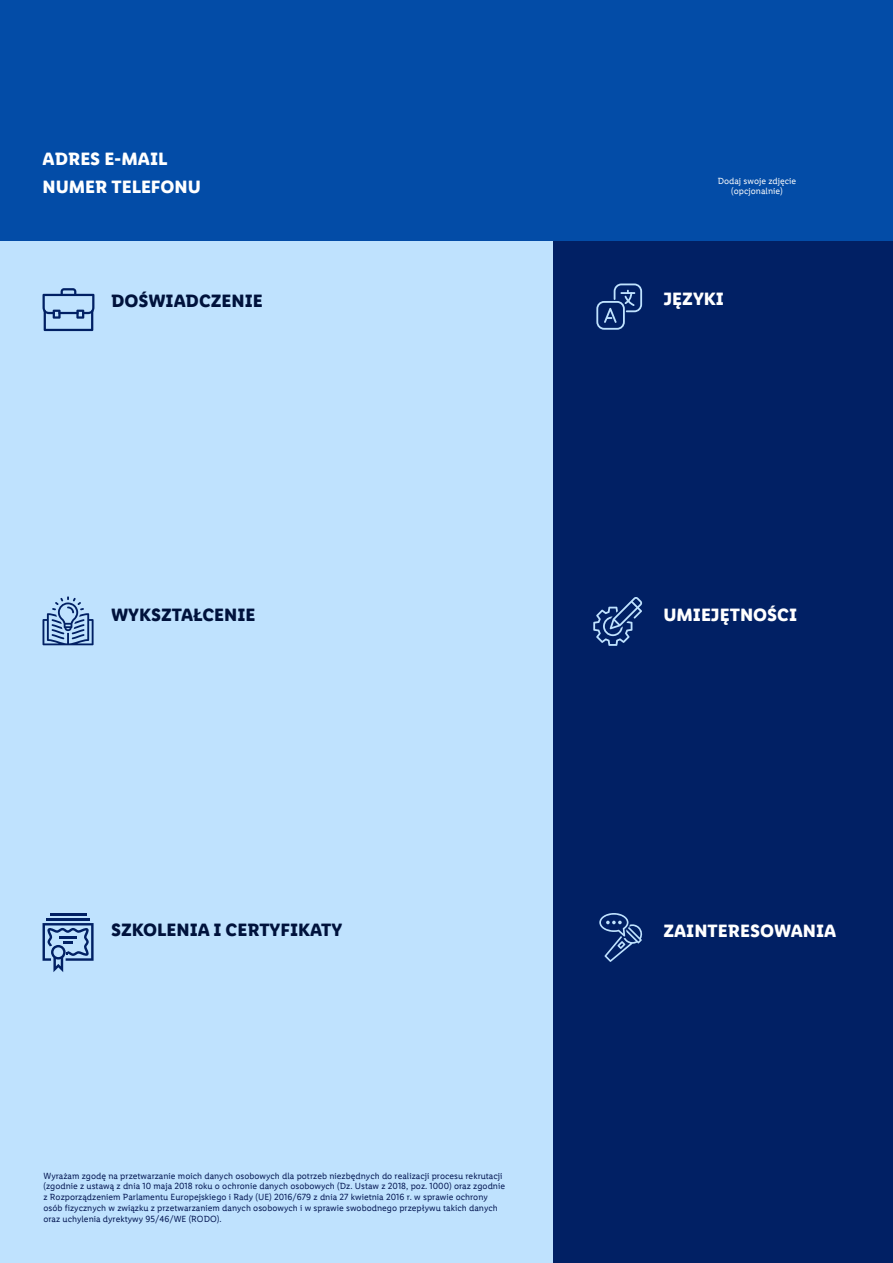
<style>
.page{position:relative;width:893px;height:1263px;background:#fff}
.page>*{position:absolute;margin:0;border:0;box-sizing:border-box;transform-origin:0 0}
.t1{font:700 18px "Lidl Font Pro";color:#00123c}
.t2{font:700 18px "Lidl Font Pro";color:#fff}
.t3{font:700 18px "Lidl Font Pro";color:#fff}
.t4{font:9px/10.8px "Lidl Font Pro";color:#021551}
.t5{font:9px/10.8px "Lidl Font Pro";color:#fff;text-align:center}
</style>
<div class="page">
<div style="left:0;top:0;width:893px;height:316px;background:#034ca7"></div>
<div style="left:553px;top:241px;width:340px;height:1022px;background:#012064"></div>
<div style="left:0;top:241px;width:553px;height:1022px;background:#bfe2fe"></div>
<svg style="left:43px;top:596px;width:51px;height:49px"></svg>
<svg style="left:599px;top:913px;width:44px;height:49px"></svg>
<svg style="left:43px;top:923px;width:51px;height:49px"></svg>
<hr style="left:46px;top:918px;width:44px;height:3px;background:#012064">
<hr style="left:50px;top:913px;width:36px;height:3px;background:#012064">
<svg style="left:43px;top:288px;width:51px;height:43px"></svg>
<svg style="left:596px;top:283px;width:46px;height:47px"></svg>
<svg style="left:593px;top:597px;width:49px;height:49px"></svg>
<h1 class="t2" style="left:43px;top:148px;width:126px">ADRES E-MAIL</h1>
<h1 class="t3" style="left:43px;top:176px;width:160px">NUMER TELEFONU</h1>
<p class="t5" style="left:718px;top:175px;width:80px">Dodaj swoje zdjęcie (opcjonalnie)</p>
<h1 class="t1" style="left:111px;top:289px;width:153px">DOŚWIADCZENIE</h1>
<h1 class="t2" style="left:663px;top:288px;width:62px">JĘZYKI</h1>
<h1 class="t1" style="left:111px;top:604px;width:146px">WYKSZTAŁCENIE</h1>
<h1 class="t1" style="left:111px;top:919px;width:233px">SZKOLENIA I CERTYFIKATY</h1>
<p class="t4" style="left:43px;top:1170px;width:463px">Wyrażam zgodę na przetwarzanie moich danych osobowych dla potrzeb niezbędnych do realizacji procesu rekrutacji (zgodnie z ustawą z dnia 10 maja 2018 roku o ochronie danych osobowych (Dz. Ustaw z 2018, poz. 1000) oraz zgodnie z Rozporządzeniem Parlamentu Europejskiego i Rady (UE) 2016/679 z dnia 27 kwietnia 2016 r. w sprawie ochrony osób fizycznych w związku z przetwarzaniem danych osobowych i w sprawie swobodnego przepływu takich danych oraz uchylenia dyrektywy 95/46/WE (RODO).</p>
<h1 class="t2" style="left:663px;top:604px;width:135px">UMIEJĘTNOŚCI</h1>
<h1 class="t2" style="left:663px;top:920px;width:174px">ZAINTERESOWANIA</h1>
</div>
